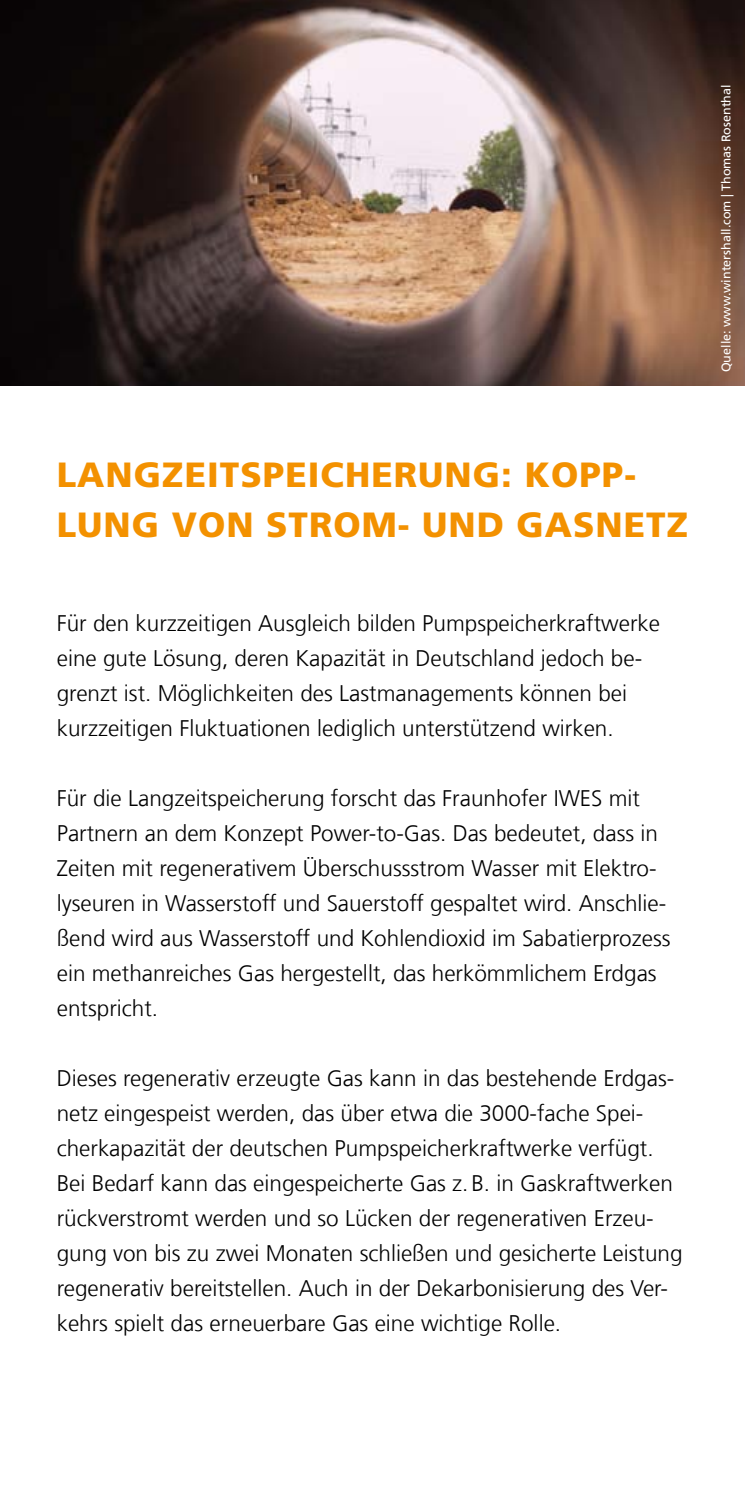
<style>
.page{position:relative;width:745px;height:1489px;background:#fff}
.page>*{position:absolute;margin:0;border:0;box-sizing:border-box;transform-origin:0 0}
._03_Standardüberschr{font:900 35px/50px "Frutiger LT Com";letter-spacing:.03em;color:#f39100}
._06_Fließtext{font:300 22.5px/35px "Frutiger LT Com";color:#000}
._05_Bildnachweis{font:12.5px "Frutiger LT Com";color:#fff}
</style>
<div class="page">
<img style="left:0;top:0;width:744px;height:385px">
<p class="_05_Bildnachweis" style="left:718px;top:372px;width:289px;rotate:-90deg">Quelle: www.wintershall.com | Thomas Rosenthal</p>
<p class="_03_Standardüberschr" style="left:57px;top:450px;width:632px">LANGZEITSPEICHERUNG: KOPP-<br>LUNG VON STROM- UND GASNETZ</p>
<p class="_06_Fließtext" style="left:57px;top:605px;width:604px">Für den kurzzeitigen Ausgleich bilden Pumpspeicherkraftwerke</p>
<p class="_06_Fließtext" style="left:57px;top:640px;width:586px">eine gute Lösung, deren Kapazität in Deutschland jedoch be&shy;grenzt ist. Möglichkeiten des Lastmanagements können bei</p>
<p class="_06_Fließtext" style="left:57px;top:710px;width:558px">kurzzeitigen Fluktuationen lediglich unterstützend wirken.</p>
<p class="_06_Fließtext" style="left:57px;top:780px;width:615px">Für die Langzeitspeicherung forscht das Fraunhofer IWES mit Partnern an dem Konzept Power-to-Gas. Das bedeutet, dass in Zeiten mit regenerativem Überschussstrom Wasser mit Elektro&shy;lyseuren in Wasserstoff und Sauerstoff gespaltet wird. Anschlie&shy;ßend wird aus Wasserstoff und Kohlendioxid im Sabatierprozess ein methanreiches Gas hergestellt, das herkömmlichem Erdgas entspricht.</p>
<p class="_06_Fließtext" style="left:57px;top:1060px;width:627px">Dieses regenerativ erzeugte Gas kann in das bestehende Erdgas&shy;netz eingespeist werden, das über etwa die 3000-fache Spei&shy;cherkapazität der deutschen Pumpspeicherkraftwerke verfügt.<br>Bei Bedarf kann das eingespeicherte Gas z.B. in Gaskraftwerken rückverstromt werden und so Lücken der regenerativen Erzeu&shy;gung von bis zu zwei Monaten schließen und gesicherte Leistung regenerativ bereitstellen. Auch in der Dekarbonisierung des Ver&shy;kehrs spielt das erneuerbare Gas eine wichtige Rolle.</p>
</div>
